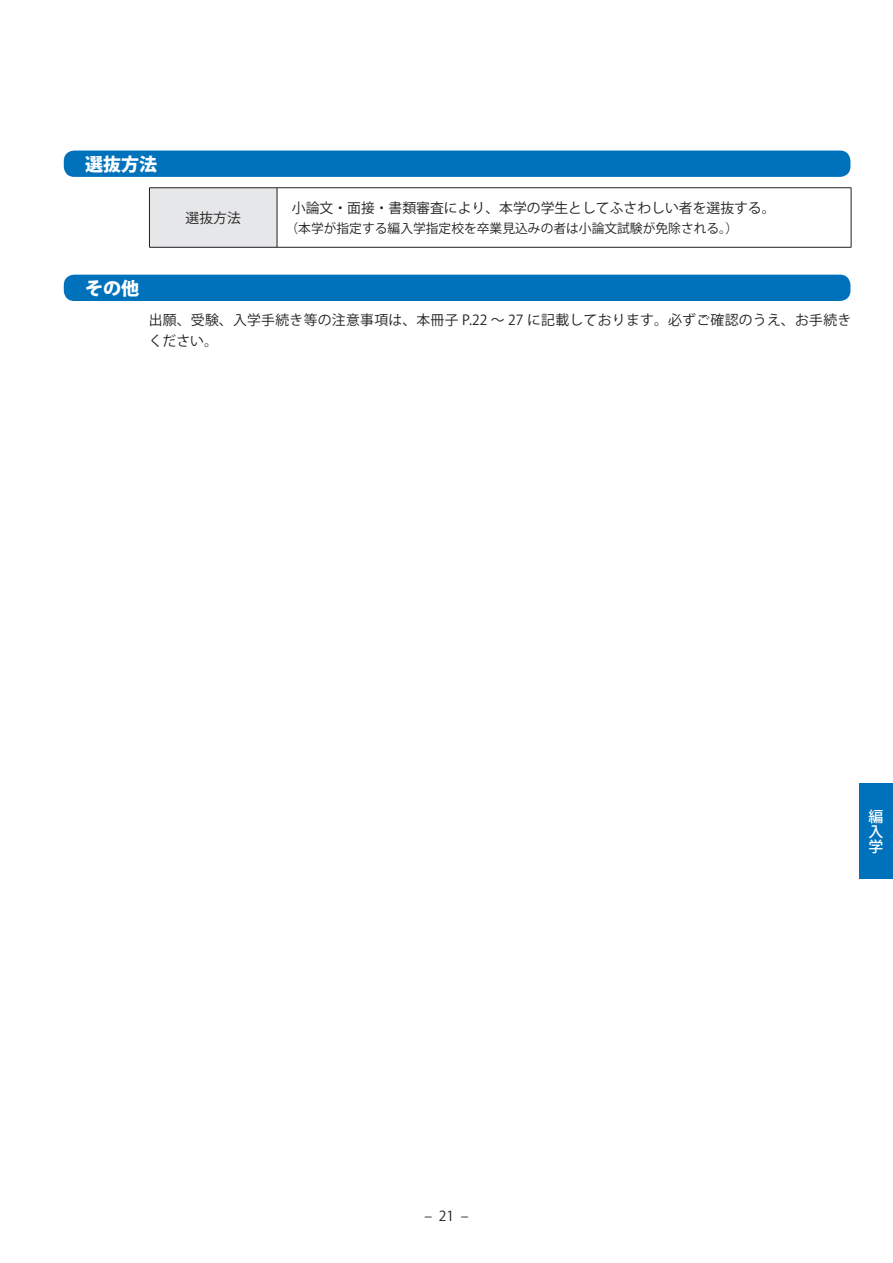
<style>
.page{position:relative;width:893px;height:1263px;background:#fff}
.page>*{position:absolute;margin:0;border:0;box-sizing:border-box;transform-origin:0 0}
.t1{font:800 18px "Koz Go Pr 6 N";color:#fff}
.t2{font:500 14.85px/14.9px "Koz Go Pr 6 N";color:#fff;text-align:justify}
.t3{font:13.8px/21.3px "Koz Go Pr 6 N";letter-spacing:.025em;color:#231f20}
.t4{font:13.8px "Koz Go Pr 6 N";color:#231f20}
.t5{font:12.75px "Koz Go Pr 6 N";color:#231f20}
</style>
<div class="page">
<div style="left:859px;top:784px;width:34px;height:95px;background:#0072bc"></div>
<div style="left:64px;top:275px;width:786px;height:26px;background:#0072bc;border-radius:11px"></div>
<div style="left:64px;top:151px;width:786px;height:26px;background:#0072bc;border-radius:11px"></div>
<div style="left:149px;top:188px;width:128px;height:59px;background:#e6e7e9"></div>
<hr style="left:149px;top:187px;width:128px;height:1px;background:#231f20">
<hr style="left:149px;top:188px;width:1px;height:59px;background:#231f20">
<hr style="left:277px;top:187px;width:574px;height:1px;background:#231f20">
<hr style="left:277px;top:188px;width:1px;height:59px;background:#231f20">
<hr style="left:851px;top:188px;width:1px;height:59px;background:#231f20">
<hr style="left:149px;top:247px;width:128px;height:1px;background:#231f20">
<hr style="left:277px;top:247px;width:574px;height:1px;background:#231f20">
<h1 class="t1" style="left:85px;top:154px;width:74px">選抜方法</h1>
<h1 class="t1" style="left:85px;top:278px;width:56px">その他</h1>
<p class="t4" style="left:186px;top:210px;width:57px">選抜方法</p>
<p class="t4" style="left:292px;top:200px;width:485px">小論文・面接・書類審査により、本学の学生としてふさわしい者を選抜する。</p>
<p class="t5" style="left:286px;top:221px;width:454px">（本学が指定する編入学指定校を卒業見込みの者は小論文試験が免除される。）</p>
<p class="t3" style="left:149px;top:309px;width:704px">出願、受験、入学手続き等の注意事項は、本冊子 P.22 〜 27 に記載しております。必ずご確認のうえ、お手続きください。</p>
<p class="t4" style="left:424px;top:1208px;width:46px">‒21‒</p>
<p class="t2" style="left:868px;top:810px;width:16px">編入学</p>
</div>
